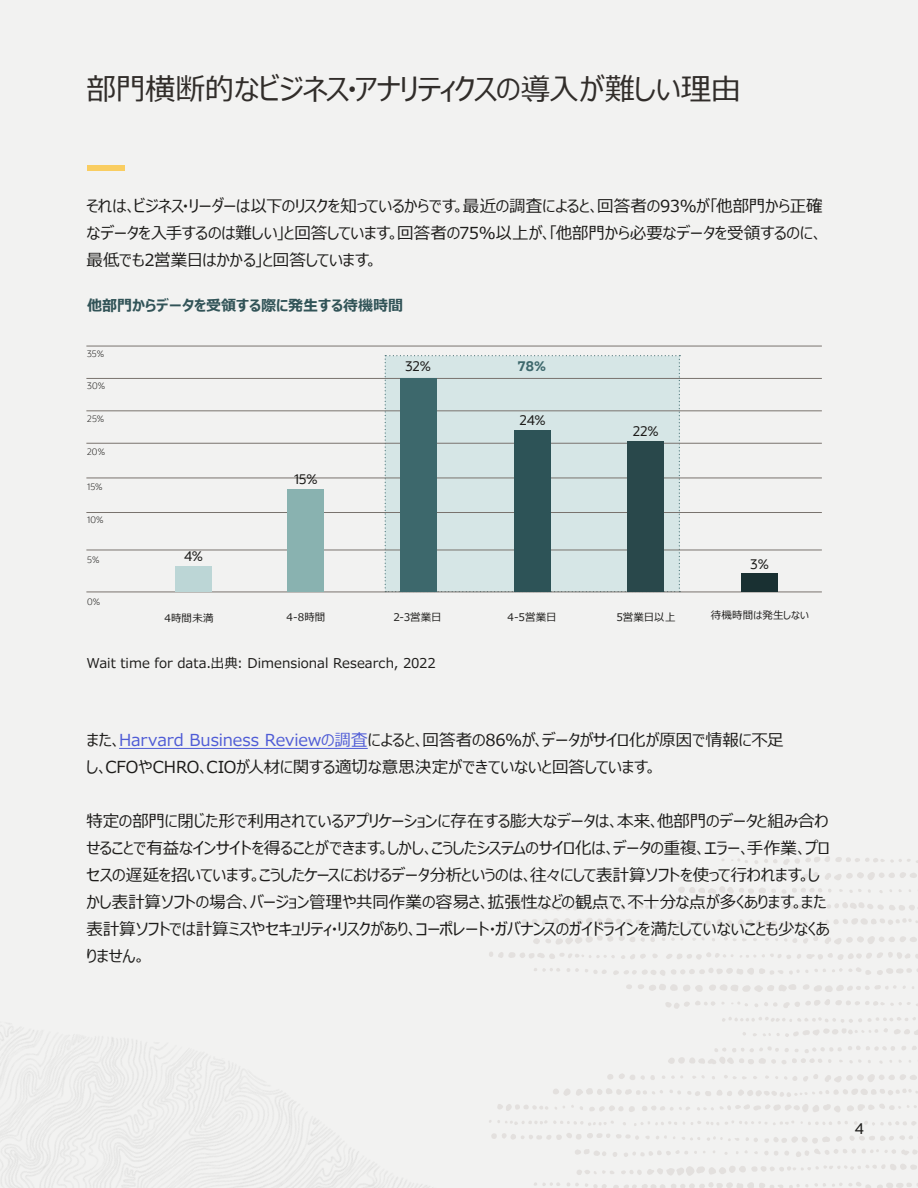
<style>
.page{position:relative;width:918px;height:1188px;background:#fff}
.page>*{position:absolute;margin:0;border:0;box-sizing:border-box;transform-origin:0 0}
.Subhead_1{font:30px "Meiryo UI";letter-spacing:-.015em;color:#312d2a}
.Subhead_1-2{font:16.5px/27px "Meiryo UI";letter-spacing:-.01em;color:#1d1c1a}
.t1{font:700 15px "Meiryo UI";color:#315357}
.t2{font:15px "Oracle Sans";color:#1d1c1a}
.Subhead_1-3{font:13.5px "Meiryo UI";letter-spacing:.005em;color:#1d1c1a}
.Subhead_1-4{font:13.5px "Oracle Sans";letter-spacing:.02em;color:#1d1c1a}
.Subhead_1-5{font:700 13.5px "Oracle Sans";color:#3d686c}
.Subhead_1-6{font:10.5px "Meiryo UI";letter-spacing:.01em;color:#1d1c1a}
.Subhead_1-7{font:300 9px "Oracle Sans";letter-spacing:.03em;color:#1d1c1a}
.s1{color:#4f5cd6}
</style>
<div class="page">
<div style="left:0;top:0;width:918px;height:856px;background:#f2f2f1"></div>
<div style="left:385px;top:355px;width:295px;height:237px;background:#d6e6e6"></div>
<hr style="left:86px;top:592px;width:736px;height:1px;background:#79736e">
<hr style="left:86px;top:550px;width:736px;height:1px;background:#79736e">
<hr style="left:86px;top:512px;width:736px;height:1px;background:#79736e">
<hr style="left:86px;top:478px;width:736px;height:1px;background:#79736e">
<hr style="left:86px;top:443px;width:736px;height:1px;background:#79736e">
<hr style="left:86px;top:411px;width:736px;height:1px;background:#79736e">
<hr style="left:86px;top:378px;width:736px;height:1px;background:#79736e">
<hr style="left:86px;top:346px;width:736px;height:1px;background:#79736e">
<svg style="left:494px;top:856px;width:424px;height:332px;fill:#f2f2f1"></svg>
<hr style="left:119px;top:748px;width:249px;height:1px;background:#4f5cd6">
<div style="left:87px;top:165px;width:38px;height:6px;background:#f9cd61"></div>
<div style="left:176px;top:566px;width:36px;height:26px;background:#bcd6d6"></div>
<div style="left:288px;top:489px;width:36px;height:103px;background:#89b2b0"></div>
<div style="left:400px;top:378px;width:36px;height:214px;background:#3d686c"></div>
<div style="left:514px;top:430px;width:36px;height:162px;background:#2d5357"></div>
<div style="left:628px;top:442px;width:36px;height:150px;background:#29484b"></div>
<div style="left:742px;top:574px;width:36px;height:18px;background:#193032"></div>
<div style="left:0;top:754px;width:494px;height:434px;background:#f2f2f1"></div>
<p class="Subhead_1" style="left:86px;top:68px;width:656px">部門横断的なビジネス・アナリティクスの導入が難しい理由</p>
<p class="Subhead_1-2" style="left:86px;top:193px;width:738px;text-align:justify">それは、ビジネス・リーダーは以下のリスクを知っているからです。最近の調査によると、回答者の93%が「他部門から正確なデータを入手するのは難しい」と回答しています。回答者の75%以上が、「他部門から必要なデータを受領するのに、最低でも2営業日はかかる」と回答しています。</p>
<p class="t1" style="left:87px;top:295px;width:317px">他部門からデータを受領する際に発生する待機時間</p>
<p class="Subhead_1-7" style="left:87px;top:349px;width:19px">35%</p>
<p class="Subhead_1-7" style="left:87px;top:381px;width:20px">30%</p>
<p class="Subhead_1-7" style="left:87px;top:413px;width:19px">25%</p>
<p class="Subhead_1-7" style="left:87px;top:446px;width:20px">20%</p>
<p class="Subhead_1-7" style="left:87px;top:482px;width:17px">15%</p>
<p class="Subhead_1-7" style="left:87px;top:515px;width:18px">10%</p>
<p class="Subhead_1-7" style="left:87px;top:554px;width:14px">5%</p>
<p class="Subhead_1-7" style="left:87px;top:596px;width:15px">0%</p>
<p class="Subhead_1-4" style="left:184px;top:548px;width:21px">4%</p>
<p class="Subhead_1-6" style="left:164px;top:610px;width:51px">4時間未満</p>
<p class="Subhead_1-4" style="left:294px;top:471px;width:25px">15%</p>
<p class="Subhead_1-4" style="left:405px;top:358px;width:27px">32%</p>
<p class="Subhead_1-5" style="left:518px;top:358px;width:30px">78%</p>
<p class="Subhead_1-4" style="left:520px;top:412px;width:27px">24%</p>
<p class="Subhead_1-4" style="left:633px;top:423px;width:27px">22%</p>
<p class="Subhead_1-4" style="left:751px;top:556px;width:20px">3%</p>
<p class="Subhead_1-6" style="left:286px;top:609px;width:41px">4-8時間</p>
<p class="Subhead_1-6" style="left:393px;top:609px;width:50px">2-3営業日</p>
<p class="Subhead_1-6" style="left:507px;top:609px;width:51px">4-5営業日</p>
<p class="Subhead_1-6" style="left:616px;top:609px;width:61px">5営業日以上</p>
<p class="Subhead_1-6" style="left:711px;top:608px;width:100px">待機時間は発生しない</p>
<p class="Subhead_1-3" style="left:86px;top:654px;width:351px">Wait time for data.出典: Dimensional Research, 2022</p>
<p class="Subhead_1-2" style="left:86px;top:727px;width:699px">また、<span class="s1">Harvard Business Reviewの調査</span>によると、回答者の86%が、データがサイロ化が原因で情報に不足し、CFOやCHRO、CIOが人材に関する適切な意思決定ができていないと回答しています。</p>
<p class="Subhead_1-2" style="left:86px;top:808px;width:745px">特定の部門に閉じた形で利用されているアプリケーションに存在する膨大なデータは、本来、他部門のデータと組み合わせることで有益なインサイトを得ることができます。しかし、こうしたシステムのサイロ化は、データの重複、エラー、手作業、プロセスの遅延を招いています。こうしたケースにおけるデータ分析というのは、往々にして表計算ソフトを使って行われます。しかし表計算ソフトの場合、バージョン管理や共同作業の容易さ、拡張性などの観点で、不十分な点が多くあります。また表計算ソフトでは計算ミスやセキュリティ・リスクがあり、コーポレート・ガバナンスのガイドラインを満たしていないことも少なくありません。</p>
<p class="t2" style="left:855px;top:1119px;width:11px">4</p>
</div>
